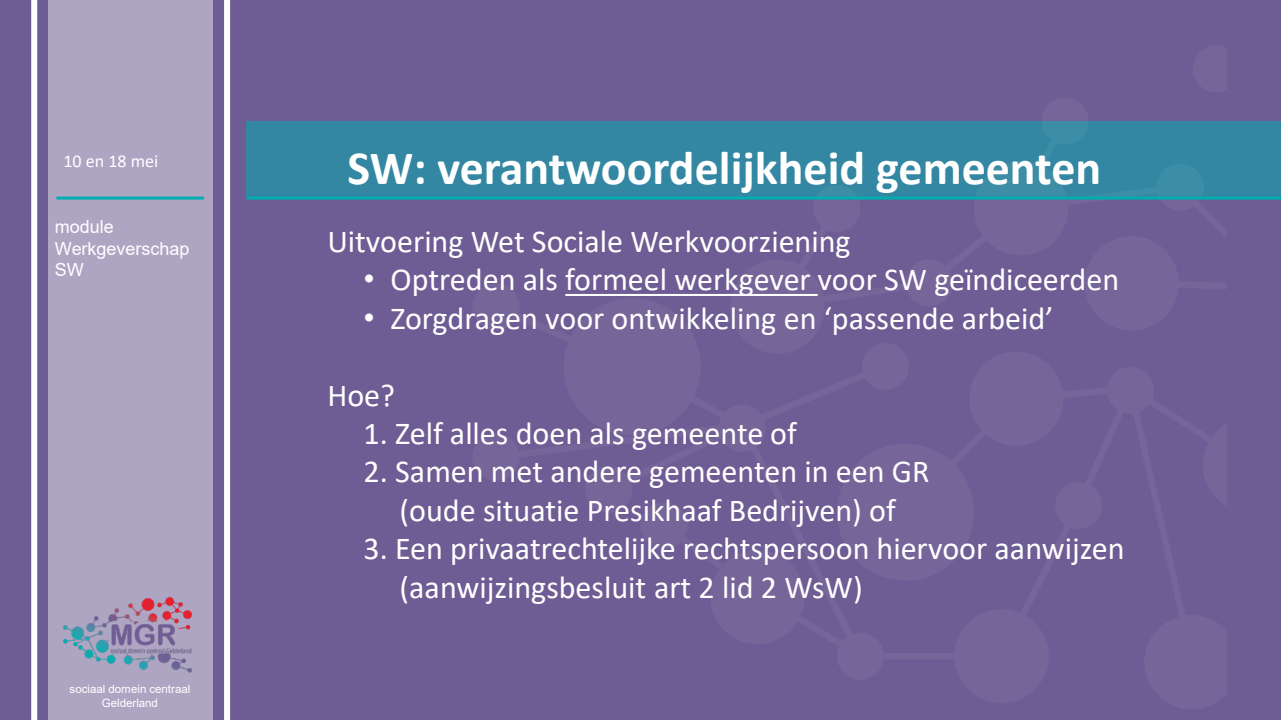
<style>
.page{position:relative;width:1281px;height:720px;background:#fff}
.page>*{position:absolute;margin:0;border:0;box-sizing:border-box;transform-origin:0 0}
.t1{font:700 48px "Calibri";color:#fff}
.t2{font:32px/38.4px "Calibri";color:#fff}
.t3{font:18px/21.6px "Arial";letter-spacing:-.005em;color:#fff}
.t4{font:18px "Calibri";color:#fff}
.t5{font:11.5px/13.8px "Arial";letter-spacing:-.005em;color:#fff;text-align:center}
.s1{font-family:"Arial"}
</style>
<div class="page">
<div style="left:0;top:0;width:1280px;height:720px;background:#6e5d94"></div>
<svg style="left:31px;top:0;width:199px;height:720px"></svg>
<div style="left:247px;top:121px;width:1033px;height:77px;background:#3387a2"></div>
<div style="left:48px;top:0;width:164px;height:720px;background:#aea5c3"></div>
<hr style="left:56px;top:197px;width:148px;height:3px;background:#00adb0">
<hr style="left:247px;top:197px;width:1033px;height:3px;background:#00adb0">
<img style="left:63px;top:597px;width:129px;height:76px">
<svg style="left:565px;top:294px;width:252px;height:2px"></svg>
<p class="t4" style="left:63px;top:149px;width:96px">10 en 18 mei</p>
<p class="t3" style="left:55px;top:216px;width:60px">module</p>
<p class="t3" style="left:55px;top:238px;width:136px">Werkgeverschap<br>SW</p>
<p class="t5" style="left:70px;top:682px;width:122px">sociaal domein centraal<br>Gelderland</p>
<p class="t1" style="left:347px;top:134px;width:755px">SW: verantwoordelijkheid gemeenten</p>
<p class="t2" style="left:327px;top:221px;width:524px">Uitvoering Wet Sociale Werkvoorziening</p>
<p class="t2" style="left:363px;top:260px;width:757px"><span class="s1">•</span> Optreden als formeel werkgever voor SW geïndiceerden</p>
<p class="t2" style="left:363px;top:298px;width:691px"><span class="s1">•</span> Zorgdragen voor ontwikkeling en ‘passende arbeid’</p>
<p class="t2" style="left:327px;top:375px;width:69px">Hoe?</p>
<p class="t2" style="left:363px;top:413px;width:435px">1. Zelf alles doen als gemeente of</p>
<p class="t2" style="left:363px;top:452px;width:567px">2. Samen met andere gemeenten in een GR</p>
<p class="t2" style="left:399px;top:490px;width:497px">(oude situatie Presikhaaf Bedrijven) of</p>
<p class="t2" style="left:399px;top:528px;width:726px;text-indent:-36px">3. Een privaatrechtelijke rechtspersoon hiervoor aanwijzen (aanwijzingsbesluit art 2 lid 2 WsW)</p>
</div>
